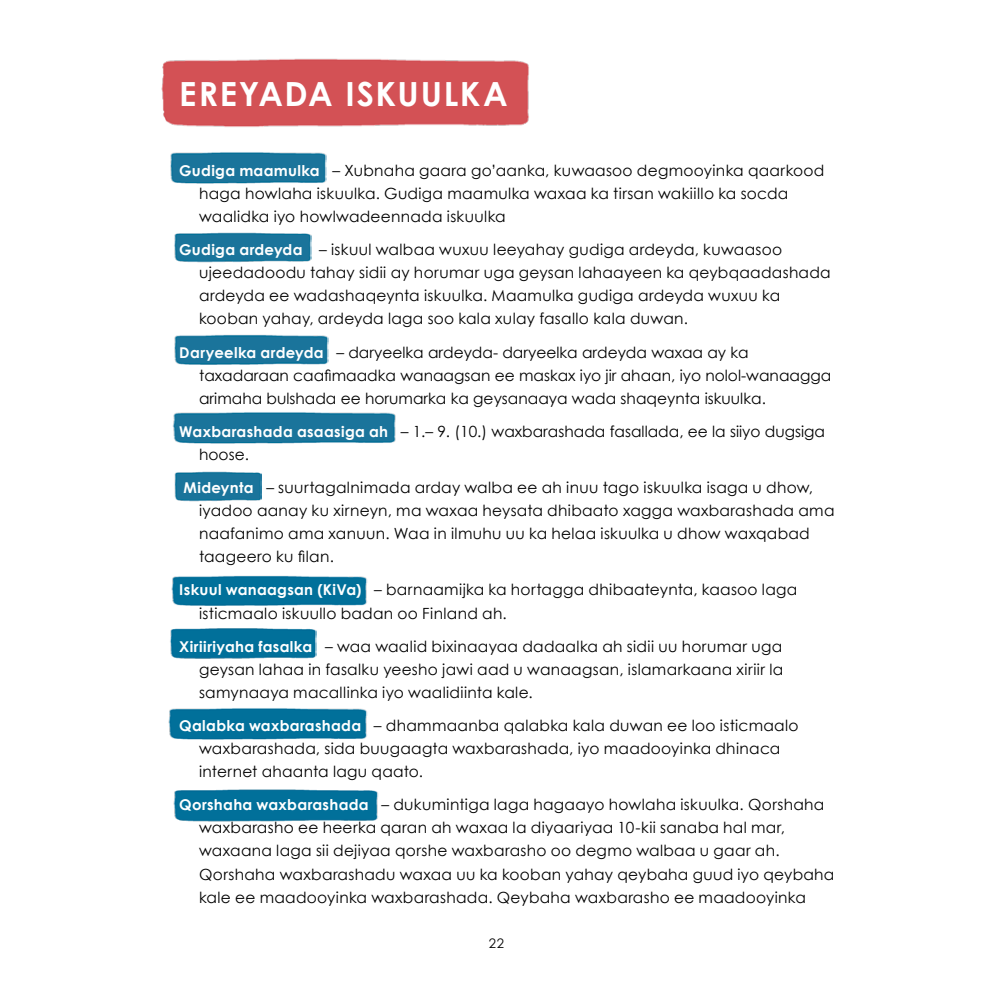
<style>
.page{position:relative;width:993px;height:993px;background:#fff}
.page>*{position:absolute;margin:0;border:0;box-sizing:border-box;transform-origin:0 0}
.t1{font:700 33.25px "Century Gothic";letter-spacing:.05em;color:#fff}
.t2{font:15.4px/23.1px "Century Gothic";letter-spacing:.015em;color:#000}
.t3{font:13.12px "Century Gothic";color:#000}
.s1{font-weight:700;font-size:14.88px;color:#fff}
</style>
<div class="page">
<img style="left:171px;top:575px;width:196px;height:31px">
<img style="left:173px;top:789px;width:205px;height:33px">
<img style="left:168px;top:708px;width:199px;height:32px">
<img style="left:170px;top:628px;width:146px;height:31px">
<img style="left:161px;top:59px;width:368px;height:68px">
<img style="left:170px;top:152px;width:156px;height:32px">
<img style="left:174px;top:232px;width:137px;height:31px">
<img style="left:174px;top:334px;width:155px;height:31px">
<img style="left:172px;top:412px;width:223px;height:32px">
<img style="left:174px;top:471px;width:87px;height:31px">
<h1 class="t1" style="left:179px;top:73px;width:330px">EREYADA ISKUULKA</h1>
<p class="t2" style="left:199px;top:158px;width:626px;text-indent:-20px"><span class="s1">Gudiga maamulka</span> – Xubnaha gaara go’aanka, kuwaasoo degmooyinka qaarkood haga howlaha iskuulka. Gudiga maamulka waxaa ka tirsan wakiillo ka socda waalidka iyo howlwadeennada iskuulka</p>
<p class="t2" style="left:199px;top:238px;width:633px;text-indent:-20px"><span class="s1">Gudiga ardeyda</span> – iskuul walbaa wuxuu leeyahay gudiga ardeyda, kuwaasoo ujeedadoodu tahay sidii ay horumar uga geysan lahaayeen ka qeybqaadashada ardeyda ee wadashaqeynta iskuulka. Maamulka gudiga ardeyda wuxuu ka kooban yahay, ardeyda laga soo kala xulay fasallo kala duwan.</p>
<p class="t2" style="left:199px;top:340px;width:633px;text-indent:-20px"><span class="s1">Daryeelka ardeyda</span> – daryeelka ardeyda- daryeelka ardeyda waxaa ay ka taxadaraan caafimaadka wanaagsan ee maskax iyo jir ahaan, iyo nolol-wanaagga arimaha bulshada ee horumarka ka geysanaaya wada shaqeynta iskuulka.</p>
<p class="t2" style="left:199px;top:419px;width:627px;text-indent:-20px"><span class="s1">Waxbarashada asaasiga ah</span> – 1.– 9. (10.) waxbarashada fasallada, ee la siiyo dugsiga hoose.</p>
<p class="t2" style="left:199px;top:475px;width:636px;text-indent:-16px"><span class="s1">Mideynta</span> – suurtagalnimada arday walba ee ah inuu tago iskuulka isaga u dhow, iyadoo aanay ku xirneyn, ma waxaa heysata dhibaato xagga waxbarashada ama naafanimo ama xanuun. Waa in ilmuhu uu ka helaa iskuulka u dhow waxqabad taageero ku filan.</p>
<p class="t2" style="left:199px;top:578px;width:599px;text-indent:-20px"><span class="s1">Iskuul wanaagsan (KiVa)</span> – barnaamijka ka hortagga dhibaateynta, kaasoo laga isticmaalo iskuullo badan oo Finland ah.</p>
<p class="t2" style="left:199px;top:634px;width:585px;text-align:justify;text-indent:-20px"><span class="s1">Xiriiriyaha fasalka</span> – waa waalid bixinaayaa dadaalka ah sidii uu horumar uga geysan lahaa in fasalku yeesho jawi aad u wanaagsan, islamarkaana xiriir la samynaaya macallinka iyo waalidiinta kale.</p>
<p class="t2" style="left:199px;top:713px;width:601px;text-indent:-20px"><span class="s1">Qalabka waxbarashada</span> – dhammaanba qalabka kala duwan ee loo isticmaalo waxbarashada, sida buugaagta waxbarashada, iyo maadooyinka dhinaca internet ahaanta lagu qaato.</p>
<p class="t2" style="left:199px;top:792px;width:636px;text-indent:-20px"><span class="s1">Qorshaha waxbarashada</span> – dukumintiga laga hagaayo howlaha iskuulka. Qorshaha waxbarasho ee heerka qaran ah waxaa la diyaariyaa 10-kii sanaba hal mar, waxaana laga sii dejiyaa qorshe waxbarasho oo degmo walbaa u gaar ah.<br>Qorshaha waxbarashadu waxaa uu ka kooban yahay qeybaha guud iyo qeybaha kale ee maadooyinka waxbarashada. Qeybaha waxbarasho ee maadooyinka</p>
<p class="t3" style="left:489px;top:935px;width:17px">22</p>
</div>
